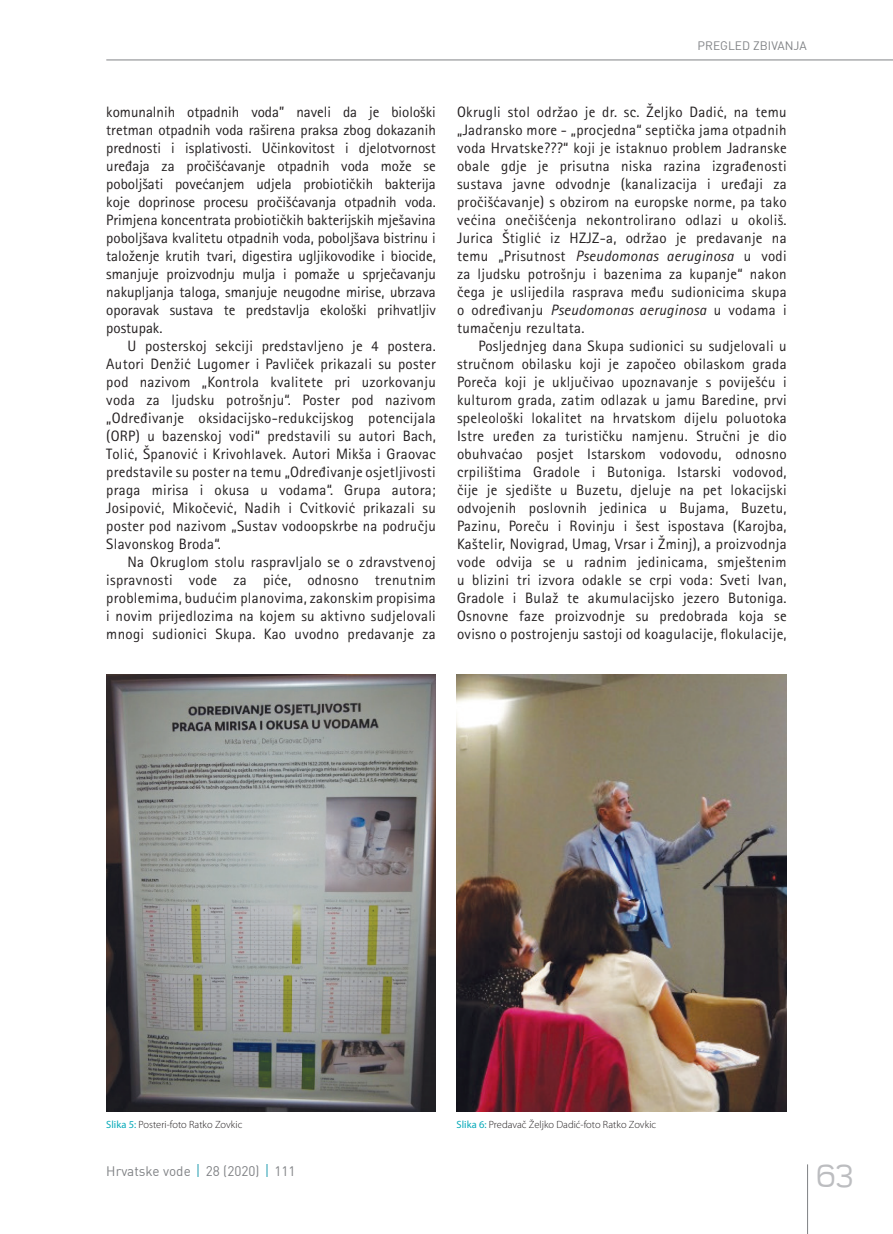
<style>
.page{position:relative;width:893px;height:1234px;background:#fff}
.page>*{position:absolute;margin:0;border:0;box-sizing:border-box;transform-origin:0 0}
.t1{font:300 36px "Teen";color:#bcbdc0}
.OSNOVNI_TEKST_10-12{font:15px/18px "Rotis Sans Serifklemy";letter-spacing:.02em;color:#231f20;text-align:justify}
.t2{font:13.5px "DIN";color:#808285}
.t3{font:12px "DIN";color:#808285}
.TABLICA{font:300 10.5px "Myriad Pro";color:#231f20}
.s1{font-style:italic}
.s2{font-weight:400;color:#07aab9}
</style>
<div class="page">
<hr style="left:807px;top:1164px;width:1px;height:69px;background:#808285">
<hr style="left:106px;top:60px;width:787px;height:1px;background:#808285">
<svg style="left:198px;top:1164px;width:1px;height:12px"></svg>
<svg style="left:266px;top:1164px;width:2px;height:12px"></svg>
<img style="left:106px;top:674px;width:330px;height:436px">
<img style="left:457px;top:674px;width:330px;height:436px">
<p class="OSNOVNI_TEKST_10-12" style="left:106px;top:102px;width:331px">komunalnih otpadnih voda” naveli da je biološki tretman otpadnih voda raširena praksa zbog dokazanih prednosti i isplativosti. Učinkovitost i djelotvornost uređaja za pročišćavanje otpadnih voda može se poboljšati povećanjem udjela probiotičkih bakterija koje doprinose procesu pročišćavanja otpadnih voda.<br>Primjena koncentrata probiotičkih bakterijskih mješavina poboljšava kvalitetu otpadnih voda, poboljšava bistrinu i taloženje krutih tvari, digestira ugljikovodike i biocide, smanjuje proizvodnju mulja i pomaže u sprječavanju nakupljanja taloga, smanjuje neugodne mirise, ubrzava oporavak sustava te predstavlja ekološki prihvatljiv postupak.</p>
<p class="OSNOVNI_TEKST_10-12" style="left:106px;top:336px;width:331px;text-indent:21px">U posterskoj sekciji predstavljeno je 4 postera.<br>Autori Denžić Lugomer i Pavliček prikazali su poster pod nazivom „Kontrola kvalitete pri uzorkovanju voda za ljudsku potrošnju“. Poster pod nazivom „Određivanje oksidacijsko-redukcijskog potencijala (ORP) u bazenskoj vodi“ predstavili su autori Bach, Tolić, Španović i Krivohlavek. Autori Mikša i Graovac predstavile su poster na temu „Određivanje osjetljivosti praga mirisa i okusa u vodama“. Grupa autora; Josipović, Mikočević, Nadih i Cvitković prikazali su poster pod nazivom „Sustav vodoopskrbe na području Slavonskog Broda“.</p>
<p class="OSNOVNI_TEKST_10-12" style="left:106px;top:552px;width:331px;text-indent:21px">Na Okruglom stolu raspravljalo se o zdravstvenoj ispravnosti vode za piće, odnosno trenutnim problemima, budućim planovima, zakonskim propisima i novim prijedlozima na kojem su aktivno sudjelovali mnogi sudionici Skupa. Kao uvodno predavanje za</p>
<p class="t3" style="left:698px;top:37px;width:111px">PREGLED ZBIVANJA</p>
<p class="OSNOVNI_TEKST_10-12" style="left:457px;top:102px;width:331px">Okrugli stol održao je dr. sc. Željko Dadić, na temu „Jadransko more - „procjedna“ septička jama otpadnih voda Hrvatske???“ koji je istaknuo problem Jadranske obale gdje je prisutna niska razina izgrađenosti sustava javne odvodnje (kanalizacija i uređaji za pročišćavanje) s obzirom na europske norme, pa tako većina onečišćenja nekontrolirano odlazi u okoliš.<br>Jurica Štiglić iz HZJZ-a, održao je predavanje na temu „Prisutnost <span class="s1">Pseudomonas aeruginosa</span> u vodi za ljudsku potrošnju i bazenima za kupanje“ nakon čega je uslijedila rasprava među sudionicima skupa o određivanju <span class="s1">Pseudomonas aeruginosa</span> u vodama i tumačenju rezultata.</p>
<p class="OSNOVNI_TEKST_10-12" style="left:457px;top:336px;width:331px;text-indent:21px">Posljednjeg dana Skupa sudionici su sudjelovali u stručnom obilasku koji je započeo obilaskom grada Poreča koji je uključivao upoznavanje s poviješću i kulturom grada, zatim odlazak u jamu Baredine, prvi speleološki lokalitet na hrvatskom dijelu poluotoka Istre uređen za turističku namjenu. Stručni je dio obuhvaćao posjet Istarskom vodovodu, odnosno crpilištima Gradole i Butoniga. Istarski vodovod, čije je sjedište u Buzetu, djeluje na pet lokacijski odvojenih poslovnih jedinica u Bujama, Buzetu, Pazinu, Poreču i Rovinju i šest ispostava (Karojba, Kaštelir, Novigrad, Umag, Vrsar i Žminj), a proizvodnja vode odvija se u radnim jedinicama, smještenim u blizini tri izvora odakle se crpi voda: Sveti Ivan, Gradole i Bulaž te akumulacijsko jezero Butoniga.<br>Osnovne faze proizvodnje su predobrada koja se ovisno o postrojenju sastoji od koagulacije, flokulacije,</p>
<p class="TABLICA" style="left:106px;top:1117px;width:138px"><span class="s2">Slika 5:</span> Posteri-foto Ratko Zovkic</p>
<p class="TABLICA" style="left:457px;top:1117px;width:201px"><span class="s2">Slika 6:</span> Predavač Željko Dadić-foto Ratko Zovkic</p>
<p class="t2" style="left:106px;top:1161px;width:191px">Hrvatske vode 28 (2020) 111</p>
<h1 class="t1" style="left:816px;top:1156px;width:38px">63</h1>
</div>
